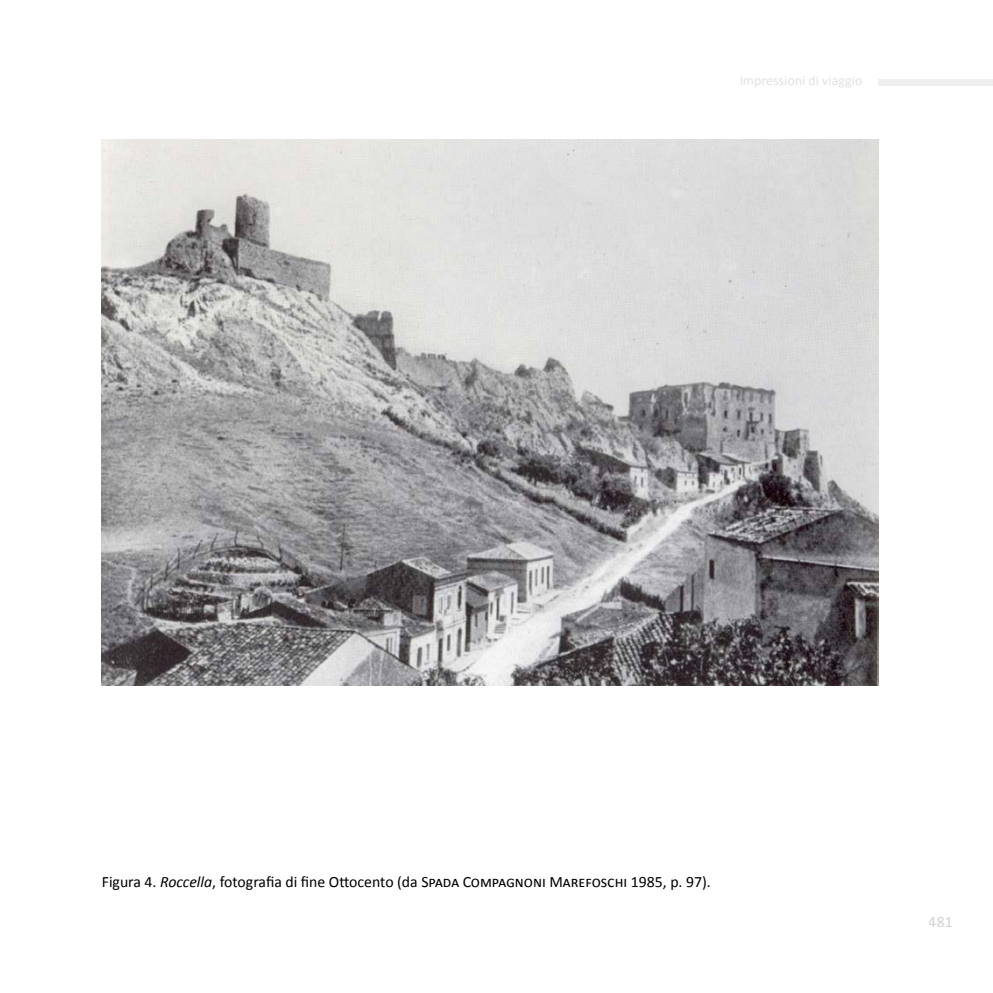
<style>
.page{position:relative;width:993px;height:993px;background:#fff}
.page>*{position:absolute;margin:0;border:0;box-sizing:border-box;transform-origin:0 0}
.t1{font:15.75px "Calibri";color:#000}
.t2{font:15.75px "Calibri";color:#a9abae}
.t3{font:14px "Calibri";color:#c9c9c9}
.s1{font-style:italic}
</style>
<div class="page">
<div style="left:878px;top:79px;width:114px;height:6px;background:#f0efef"></div>
<img style="left:102px;top:139px;width:776px;height:546px">
<p class="t3" style="left:739px;top:71px;width:124px">Impressioni di viaggio</p>
<p class="t1" style="left:102px;top:870px;width:610px">Figura 4. <span class="s1">Roccella</span>, fotografia di fine Ottocento (da Spada Compagnoni Marefoschi 1985, p. 97).</p>
<p class="t2" style="left:928px;top:910px;width:25px">481</p>
</div>
